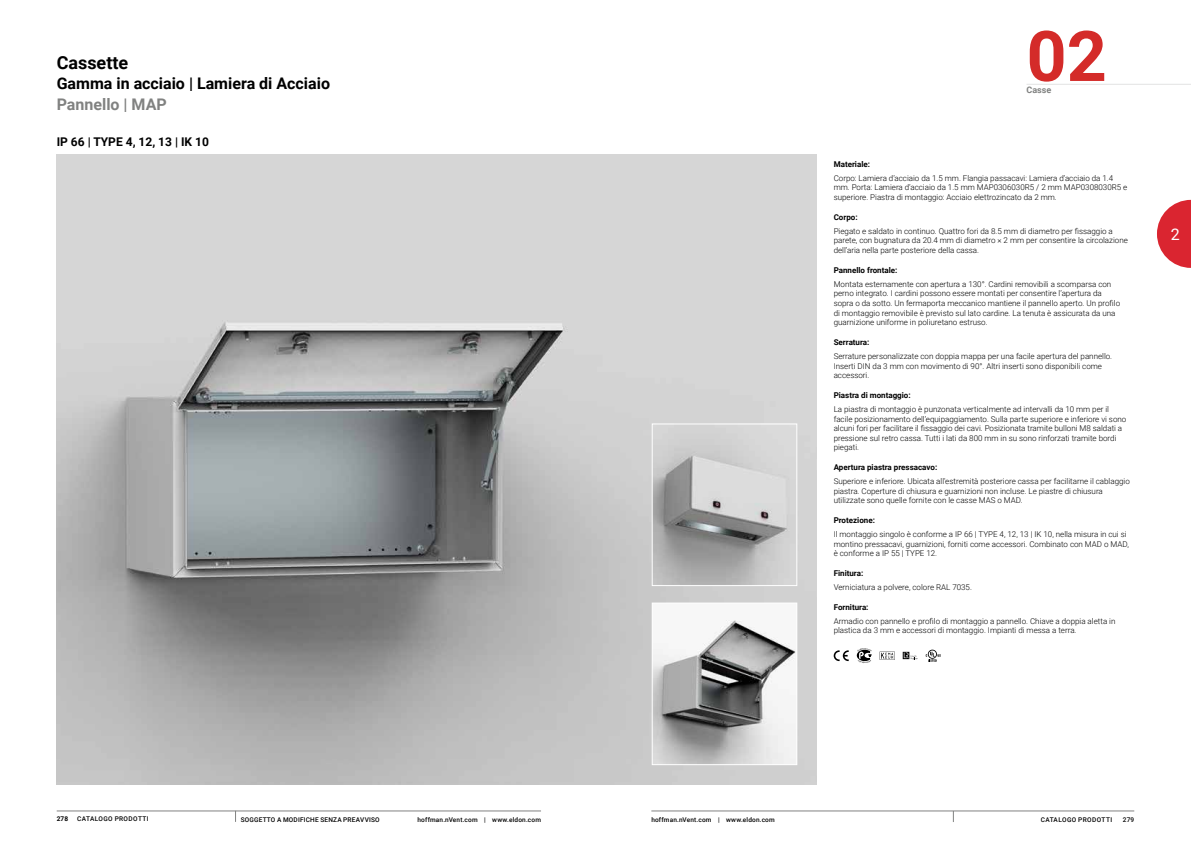
<style>
.page{position:relative;width:1191px;height:842px;background:#fff}
.page>*{position:absolute;margin:0;border:0;box-sizing:border-box;transform-origin:0 0}
.t1{font:700 70px "Roboto";color:#d42b29}
.t2{font:700 18px "Roboto";color:#000}
.t3{font:700 16px "Roboto";color:#000}
.t4{font:700 16px "Roboto";color:#818281}
.t5{font:16px "Roboto";color:#fff}
.t6{font:700 12px "Roboto";color:#000}
.t7{font:700 9px "Roboto";color:#818281}
.t8{font:300 8px/9.6px "Roboto";color:#000}
.t9{font:700 8px "Roboto";color:#000}
.t10{font:500 6.5px "Roboto";letter-spacing:.03em;color:#000}
.t11{font:500 6.5px "Roboto";letter-spacing:.06em;color:#000}
.t12{font:700 6.5px "Roboto";color:#000}
</style>
<div class="page">
<hr style="left:57px;top:811px;width:484px;height:1px;background:#818281">
<hr style="left:651px;top:811px;width:483px;height:1px;background:#818281">
<hr style="left:1026px;top:84px;width:165px;height:1px;background:#e2e3e3">
<svg style="left:1157px;top:200px;width:34px;height:68px"></svg>
<img style="left:57px;top:154px;width:759px;height:630px">
<img style="left:654px;top:426px;width:141px;height:158px">
<div style="left:652px;top:424px;width:145px;height:162px;border:1px solid #fff"></div>
<img style="left:654px;top:605px;width:141px;height:158px">
<div style="left:652px;top:603px;width:145px;height:162px;border:1px solid #fff"></div>
<svg style="left:833px;top:650px;width:15px;height:11px"></svg>
<svg style="left:856px;top:648px;width:15px;height:15px"></svg>
<svg style="left:879px;top:651px;width:15px;height:9px"></svg>
<svg style="left:902px;top:652px;width:16px;height:8px"></svg>
<svg style="left:925px;top:650px;width:15px;height:12px"></svg>
<h2 class="t2" style="left:57px;top:50px;width:73px">Cassette</h2>
<h3 class="t3" style="left:57px;top:72px;width:275px">Gamma in acciaio | Lamiera di Acciaio</h3>
<h3 class="t4" style="left:57px;top:93px;width:112px">Pannello | MAP</h3>
<h3 class="t6" style="left:57px;top:134px;width:154px">IP 66 | TYPE 4, 12, 13 | IK 10</h3>
<h1 class="t1" style="left:1026px;top:7px;width:82px">02</h1>
<p class="t7" style="left:1026px;top:84px;width:26px">Casse</p>
<p class="t9" style="left:833px;top:158px;width:38px">Materiale:</p>
<p class="t8" style="left:833px;top:173px;width:295px">Corpo: Lamiera d’acciaio da 1.5 mm. Flangia passacavi: Lamiera d’acciaio da 1.4 mm. Porta: Lamiera d’acciaio da 1.5 mm MAP0306030R5 / 2 mm MAP0308030R5 e superiore. Piastra di montaggio: Acciaio elettrozincato da 2 mm.</p>
<p class="t9" style="left:833px;top:211px;width:25px">Corpo:</p>
<p class="t8" style="left:833px;top:226px;width:296px">Piegato e saldato in continuo. Quattro fori da 8.5 mm di diametro per fissaggio a parete, con bugnatura da 20.4 mm di diametro × 2 mm per consentire la circolazione dell’aria nella parte posteriore della cassa.</p>
<p class="t9" style="left:833px;top:264px;width:65px">Pannello frontale:</p>
<p class="t8" style="left:833px;top:279px;width:288px">Montata esternamente con apertura a 130°. Cardini removibili a scomparsa con perno integrato. I cardini possono essere montati per consentire l’apertura da sopra o da sotto. Un fermaporta meccanico mantiene il pannello aperto. Un profilo di montaggio removibile è previsto sul lato cardine. La tenuta è assicurata da una guarnizione uniforme in poliuretano estruso.</p>
<p class="t9" style="left:833px;top:336px;width:37px">Serratura:</p>
<p class="t8" style="left:833px;top:351px;width:280px">Serrature personalizzate con doppia mappa per una facile apertura del pannello.<br>Inserti DIN da 3 mm con movimento di 90°. Altri inserti sono disponibili come accessori.</p>
<p class="t9" style="left:833px;top:389px;width:79px">Piastra di montaggio:</p>
<p class="t8" style="left:833px;top:404px;width:294px">La piastra di montaggio è punzonata verticalmente ad intervalli da 10 mm per il facile posizionamento dell’equipaggiamento. Sulla parte superiore e inferiore vi sono alcuni fori per facilitare il fissaggio dei cavi. Posizionata tramite bulloni M8 saldati a pressione sul retro cassa. Tutti i lati da 800 mm in su sono rinforzati tramite bordi piegati.</p>
<p class="t9" style="left:833px;top:462px;width:105px">Apertura piastra pressacavo:</p>
<p class="t8" style="left:833px;top:476px;width:298px">Superiore e inferiore. Ubicata all'estremità posteriore cassa per facilitarne il cablaggio piastra. Coperture di chiusura e guarnizioni non incluse. Le piastre di chiusura utilizzate sono quelle fornite con le casse MAS o MAD.</p>
<p class="t9" style="left:833px;top:514px;width:43px">Protezione:</p>
<p class="t8" style="left:833px;top:529px;width:297px">Il montaggio singolo è conforme a IP 66 | TYPE 4, 12, 13 | IK 10, nella misura in cui si montino pressacavi, guarnizioni, forniti come accessori. Combinato con MAD o MAD, è conforme a IP 55 | TYPE 12.</p>
<p class="t9" style="left:833px;top:567px;width:31px">Finitura:</p>
<p class="t8" style="left:833px;top:582px;width:140px">Verniciatura a polvere, colore RAL 7035.</p>
<p class="t9" style="left:833px;top:601px;width:36px">Fornitura:</p>
<p class="t8" style="left:833px;top:616px;width:283px">Armadio con pannello e profilo di montaggio a pannello. Chiave a doppia aletta in plastica da 3 mm e accessori di montaggio. Impianti di messa a terra.</p>
<h3 class="t5" style="left:1170px;top:223px;width:10px">2</h3>
<p class="t12" style="left:57px;top:814px;width:13px">278</p>
<p class="t10" style="left:417px;top:815px;width:125px">hoffman.nVent.com | www.eldon.com</p>
<p class="t10" style="left:651px;top:815px;width:125px">hoffman.nVent.com | www.eldon.com</p>
<p class="t10" style="left:1123px;top:815px;width:13px">279</p>
<p class="t11" style="left:77px;top:814px;width:73px">CATALOGO PRODOTTI</p>
<p class="t10" style="left:241px;top:815px;width:140px">SOGGETTO A MODIFICHE SENZA PREAVVISO</p>
<p class="t11" style="left:1040px;top:815px;width:73px">CATALOGO PRODOTTI</p>
</div>
